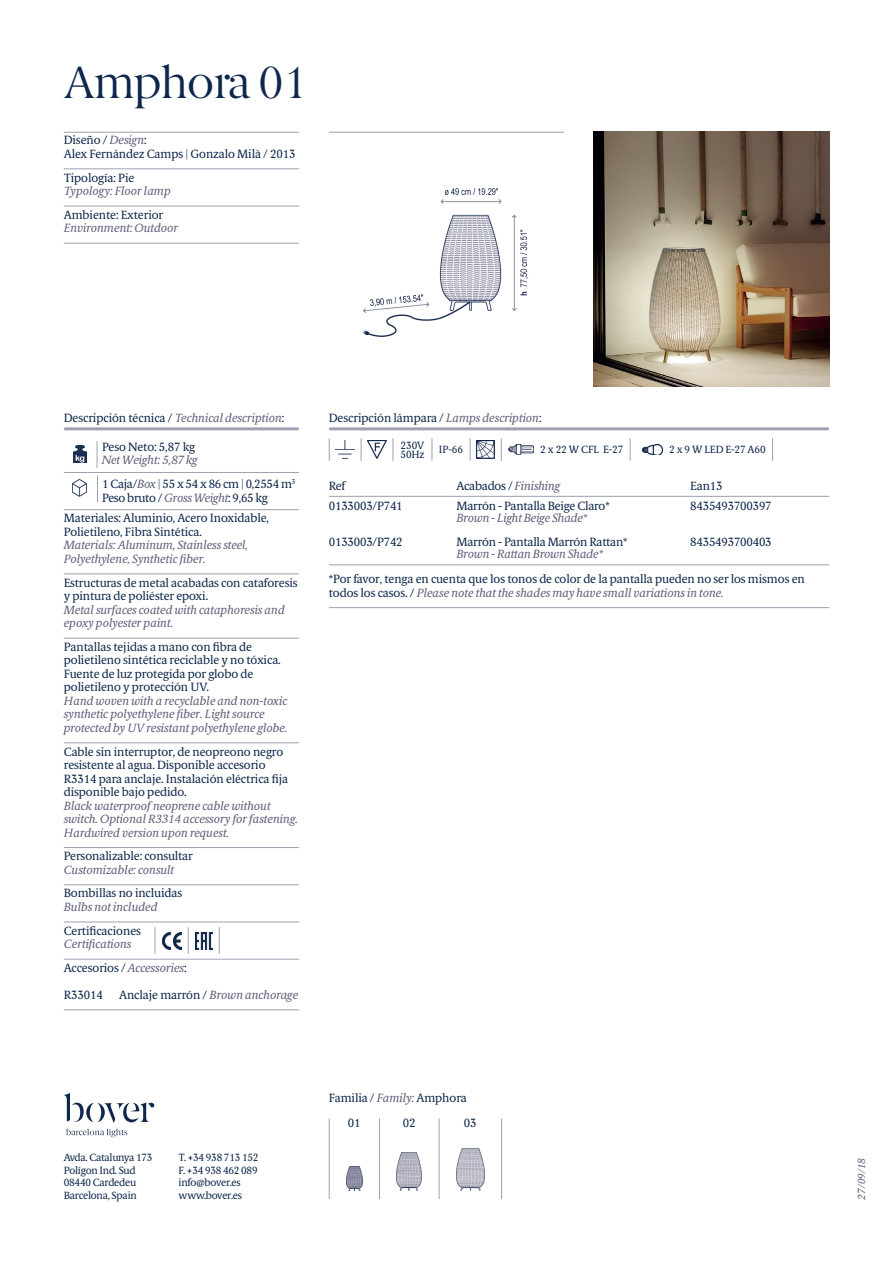
<style>
.page{position:relative;width:893px;height:1263px;background:#fff}
.page>*{position:absolute;margin:0;border:0;box-sizing:border-box;transform-origin:0 0}
.t1{font:45px "Berlingske Serif";letter-spacing:-.025em;color:#0e274b}
.t2{font:12px/13.5px "Berlingske Serif Tx";letter-spacing:-.01em;color:#0e274b}
.t3{font:italic 12px/13.5px "Berlingske Serif Tx";letter-spacing:-.01em;color:#5f627c}
.t4{font:10.5px/12.8px "Berlingske Serif Tx";letter-spacing:-.025em;color:#0e274b}
.t5{font:italic 10.5px "Berlingske Serif Tx";color:#5f627c}
.s1{font-style:italic;color:#5f627c}
.s2{font-style:normal;color:#0e274b}
</style>
<div class="page">
<hr style="left:64px;top:168px;width:235px;height:1px;background:#9fa0b1">
<hr style="left:64px;top:206px;width:235px;height:1px;background:#9fa0b1">
<hr style="left:64px;top:243px;width:235px;height:1px;background:#9fa0b1">
<hr style="left:64px;top:132px;width:235px;height:1px;background:#9fa0b1">
<hr style="left:329px;top:132px;width:235px;height:1px;background:#9fa0b1">
<img style="left:363px;top:188px;width:166px;height:148px">
<hr style="left:64px;top:472px;width:235px;height:1px;background:#9fa0b1">
<hr style="left:64px;top:509px;width:235px;height:1px;background:#9fa0b1">
<hr style="left:64px;top:573px;width:235px;height:1px;background:#9fa0b1">
<hr style="left:64px;top:638px;width:235px;height:1px;background:#9fa0b1">
<hr style="left:64px;top:742px;width:235px;height:1px;background:#9fa0b1">
<hr style="left:64px;top:847px;width:235px;height:1px;background:#9fa0b1">
<hr style="left:64px;top:884px;width:235px;height:1px;background:#9fa0b1">
<hr style="left:64px;top:921px;width:235px;height:1px;background:#9fa0b1">
<hr style="left:64px;top:959px;width:235px;height:1px;background:#9fa0b1">
<hr style="left:64px;top:1009px;width:235px;height:1px;background:#9fa0b1">
<img style="left:74px;top:446px;width:13px;height:17px">
<svg style="left:97px;top:442px;width:1px;height:26px"></svg>
<img style="left:72px;top:480px;width:15px;height:17px">
<svg style="left:97px;top:476px;width:1px;height:26px"></svg>
<svg style="left:155px;top:927px;width:1px;height:26px"></svg>
<img style="left:162px;top:933px;width:19px;height:16px">
<svg style="left:188px;top:927px;width:1px;height:26px"></svg>
<img style="left:195px;top:933px;width:17px;height:16px">
<svg style="left:219px;top:927px;width:1px;height:26px"></svg>
<hr style="left:330px;top:427px;width:498px;height:3px;background:#9fa0b1">
<img style="left:477px;top:441px;width:17px;height:17px">
<svg style="left:470px;top:439px;width:1px;height:21px"></svg>
<svg style="left:432px;top:439px;width:1px;height:21px"></svg>
<svg style="left:393px;top:439px;width:1px;height:21px"></svg>
<svg style="left:329px;top:439px;width:1px;height:21px"></svg>
<svg style="left:361px;top:439px;width:1px;height:21px"></svg>
<img style="left:368px;top:441px;width:18px;height:17px">
<img style="left:336px;top:440px;width:18px;height:19px">
<svg style="left:501px;top:439px;width:1px;height:21px"></svg>
<svg style="left:630px;top:439px;width:1px;height:21px"></svg>
<svg style="left:772px;top:439px;width:1px;height:21px"></svg>
<img style="left:508px;top:444px;width:26px;height:11px">
<img style="left:643px;top:444px;width:20px;height:11px">
<hr style="left:65px;top:427px;width:233px;height:3px;background:#9fa0b1">
<hr style="left:329px;top:1119px;width:1px;height:80px;background:#9fa0b1">
<img style="left:347px;top:1166px;width:15px;height:25px">
<hr style="left:379px;top:1119px;width:1px;height:80px;background:#9fa0b1">
<hr style="left:439px;top:1119px;width:1px;height:80px;background:#9fa0b1">
<img style="left:397px;top:1152px;width:25px;height:39px">
<img style="left:456px;top:1148px;width:28px;height:43px">
<hr style="left:501px;top:1119px;width:1px;height:80px;background:#9fa0b1">
<hr style="left:329px;top:607px;width:500px;height:1px;background:#9fa0b1">
<img style="left:594px;top:132px;width:235px;height:255px">
<svg style="left:66px;top:1129px;width:61px;height:8px"></svg>
<svg style="left:64px;top:1093px;width:90px;height:29px"></svg>
<hr style="left:329px;top:496px;width:500px;height:1px;background:#9fa0b1">
<hr style="left:329px;top:564px;width:500px;height:1px;background:#9fa0b1">
<h1 class="t1" style="left:64px;top:53px;width:246px">Amphora 01</h1>
<p class="t2" style="left:64px;top:133px;width:233px">Diseño / <span class="s1">Design</span>:<br>Alex Fernández Camps | Gonzalo Milà / 2013</p>
<p class="t2" style="left:64px;top:171px;width:72px">Tipología: Pie</p>
<p class="t3" style="left:64px;top:184px;width:109px">Typology: Floor lamp</p>
<p class="t2" style="left:64px;top:208px;width:101px">Ambiente: Exterior</p>
<p class="t3" style="left:64px;top:221px;width:116px">Environment: Outdoor</p>
<p class="t2" style="left:64px;top:411px;width:222px">Descripción técnica / <span class="s1">Technical description</span>:</p>
<p class="t2" style="left:102px;top:440px;width:94px">Peso Neto: 5,87 kg</p>
<p class="t2" style="left:102px;top:448px;width:195px;line-height:23.7px"><span class="s1">Net Weight: 5,87 kg<br></span>1 Caja/<span class="s1">Box</span> | 55 x 54 x 86 cm | 0,2554 m<sup>3</sup></p>
<p class="t2" style="left:64px;top:487px;width:207px;line-height:20.7px;text-align:right">Peso bruto / <span class="s1">Gross Weight</span>: 9,65 kg<br>Materiales: Aluminio, Acero Inoxidable,</p>
<p class="t2" style="left:64px;top:525px;width:140px">Polietileno, Fibra Sintética.</p>
<p class="t3" style="left:64px;top:538px;width:186px">Materials: Aluminum, Stainless steel,<br>Polyethylene, Synthetic fiber.</p>
<p class="t2" style="left:64px;top:576px;width:235px">Estructuras de metal acabadas con cataforesis y pintura de poliéster epoxi.</p>
<p class="t3" style="left:64px;top:603px;width:223px">Metal surfaces coated with cataphoresis and epoxy polyester paint.</p>
<p class="t2" style="left:64px;top:640px;width:219px">Pantallas tejidas a mano con fibra de polietileno sintética reciclable y no tóxica.<br>Fuente de luz protegida por globo de polietileno y protección UV.</p>
<p class="t3" style="left:64px;top:694px;width:225px">Hand woven with a recyclable and non-toxic synthetic polyethylene fiber. Light source protected by UV resistant polyethylene globe.</p>
<p class="t2" style="left:64px;top:744px;width:226px">Cable sin interruptor, de neopreono negro resistente al agua. Disponible accesorio R3314 para anclaje. Instalación eléctrica fija disponible bajo pedido.</p>
<p class="t3" style="left:64px;top:799px;width:236px">Black waterproof neoprene cable without switch. Optional R3314 accessory for fastening.<br>Hardwired version upon request.</p>
<p class="t2" style="left:64px;top:849px;width:131px">Personalizable: consultar</p>
<p class="t3" style="left:64px;top:863px;width:112px">Customizable: consult</p>
<p class="t2" style="left:64px;top:886px;width:120px">Bombillas no incluidas</p>
<p class="t3" style="left:64px;top:900px;width:95px">Bulbs not included</p>
<p class="t2" style="left:64px;top:924px;width:79px">Certificaciones</p>
<p class="t3" style="left:64px;top:932px;width:124px;line-height:23.7px">Certifications<br><span class="s2">Accesorios /</span> Accessories<span class="s2">:</span></p>
<p class="t2" style="left:64px;top:988px;width:41px">R33014</p>
<p class="t2" style="left:119px;top:988px;width:181px">Anclaje marrón / <span class="s1">Brown anchorage</span></p>
<p class="t2" style="left:329px;top:411px;width:214px">Descripción lámpara / <span class="s1">Lamps description</span>:</p>
<p class="t4" style="left:400px;top:441px;width:26px;line-height:9px">230V<br>50Hz</p>
<p class="t4" style="left:439px;top:443px;width:26px">IP-66</p>
<p class="t4" style="left:540px;top:443px;width:85px">2 x 22 W CFL E-27</p>
<p class="t4" style="left:669px;top:443px;width:98px">2 x 9 W LED E-27 A60</p>
<p class="t2" style="left:329px;top:479px;width:18px">Ref</p>
<p class="t2" style="left:456px;top:479px;width:105px">Acabados / <span class="s1">Finishing</span></p>
<p class="t2" style="left:690px;top:479px;width:34px">Ean13</p>
<p class="t2" style="left:329px;top:499px;width:75px">0133003/P741</p>
<p class="t2" style="left:456px;top:499px;width:155px">Marrón - Pantalla Beige Claro*</p>
<p class="t2" style="left:690px;top:499px;width:83px">8435493700397</p>
<p class="t3" style="left:456px;top:511px;width:133px">Brown - Light Beige Shade*</p>
<p class="t2" style="left:329px;top:535px;width:75px">0133003/P742</p>
<p class="t2" style="left:456px;top:535px;width:173px">Marrón - Pantalla Marrón Rattan*</p>
<p class="t2" style="left:690px;top:535px;width:83px">8435493700403</p>
<p class="t3" style="left:456px;top:547px;width:148px">Brown - Rattan Brown Shade*</p>
<p class="t2" style="left:329px;top:572px;width:477px">*Por favor, tenga en cuenta que los tonos de color de la pantalla pueden no ser los mismos en todos los casos. / <span class="s1">Please note that the shades may have small variations in tone.</span></p>
<p class="t2" style="left:403px;top:1085px;width:65px;line-height:25.5px;text-indent:-74px">Familia / <span class="s1">Family:</span> Amphora<br>02</p>
<p class="t2" style="left:464px;top:1116px;width:14px">03</p>
<p class="t2" style="left:348px;top:1116px;width:14px">01</p>
<p class="t4" style="left:64px;top:1151px;width:90px">Avda. Catalunya 173<br>Polígon Ind. Sud<br>08440 Cardedeu<br>Barcelona, Spain</p>
<p class="t4" style="left:179px;top:1151px;width:81px">T. +34 938 713 152<br>F. +34 938 462 089 info@bover.es www.bover.es</p>
<p class="t5" style="left:854px;top:1199px;width:43px;rotate:-90deg">27/09/18</p>
</div>
